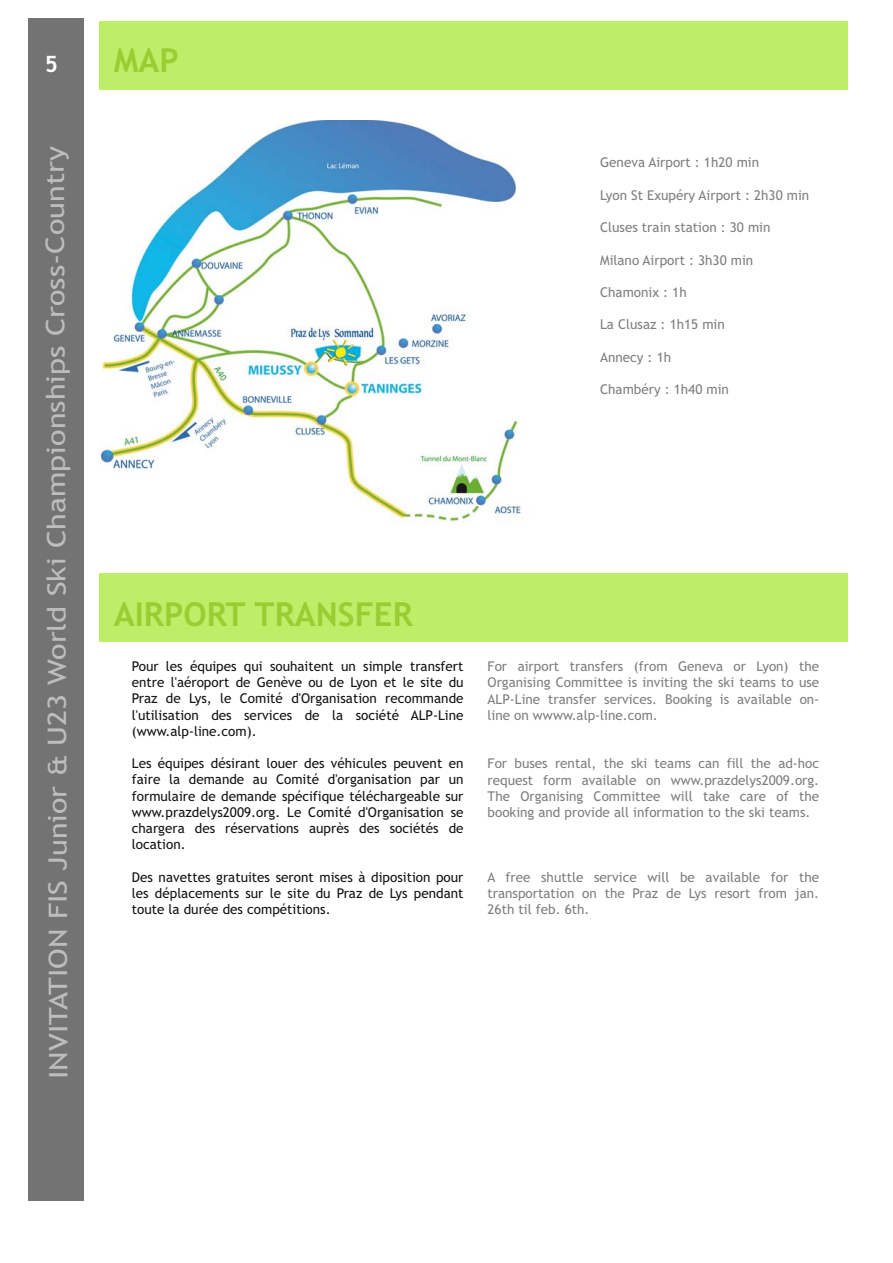
<style>
.page{position:relative;width:893px;height:1263px;background:#fff}
.page>*{position:absolute;margin:0;border:0;box-sizing:border-box;transform-origin:0 0}
.t1{font:700 33px "Trebuchet MS";color:#99cd32}
.t2{font:25.5px "Trebuchet MS";letter-spacing:-.005em;color:#bdbdbd;scale:1.2 1}
.t3{font:700 22.5px "Trebuchet MS";color:#fff}
.t4{font:13.5px/16.2px "Trebuchet MS";color:#7f7f7f;text-align:justify}
.t5{font:13.5px/16.2px "Trebuchet MS";color:#161413;text-align:justify}
</style>
<div class="page">
<div style="left:99px;top:21px;width:748px;height:69px;background:#bdee68"></div>
<img style="left:102px;top:120px;width:419px;height:402px">
<div style="left:28px;top:18px;width:56px;height:1183px;background:#737373"></div>
<div style="left:99px;top:573px;width:748px;height:69px;background:#bdee68"></div>
<h3 class="t3" style="left:45px;top:55px;width:15px">5</h3>
<h2 class="t2" style="left:47px;top:1079px;width:779px;rotate:-90deg">INVITATION FIS Junior &amp; U23 World Ski Championships Cross-Country</h2>
<h1 class="t1" style="left:114px;top:48px;width:66px">MAP</h1>
<p class="t4" style="left:600px;top:156px;width:160px">Geneva Airport : 1h20 min</p>
<p class="t4" style="left:600px;top:188px;width:211px">Lyon St Exupéry Airport : 2h30 min</p>
<p class="t4" style="left:600px;top:220px;width:172px">Cluses train station : 30 min</p>
<p class="t4" style="left:600px;top:253px;width:155px">Milano Airport : 3h30 min</p>
<p class="t4" style="left:600px;top:285px;width:88px">Chamonix : 1h</p>
<p class="t4" style="left:600px;top:318px;width:126px">La Clusaz : 1h15 min</p>
<p class="t4" style="left:600px;top:350px;width:72px">Annecy : 1h</p>
<p class="t4" style="left:600px;top:382px;width:130px">Chambéry : 1h40 min</p>
<h1 class="t1" style="left:114px;top:601px;width:300px">AIRPORT TRANSFER</h1>
<p class="t5" style="left:132px;top:659px;width:333px">Pour les équipes qui souhaitent un simple transfert entre l'aéroport de Genève ou de Lyon et le site du Praz de Lys, le Comité d'Organisation recommande l'utilisation des services de la société ALP-Line (www.alp-line.com).</p>
<p class="t5" style="left:132px;top:757px;width:333px">Les équipes désirant louer des véhicules peuvent en faire la demande au Comité d'organisation par un formulaire de demande spécifique téléchargeable sur www.prazdelys2009.org. Le Comité d'Organisation se chargera des réservations auprès des sociétés de location.</p>
<p class="t5" style="left:132px;top:870px;width:333px">Des navettes gratuites seront mises à diposition pour les déplacements sur le site du Praz de Lys pendant toute la durée des compétitions.</p>
<p class="t4" style="left:487px;top:660px;width:333px">For airport transfers (from Geneva or Lyon) the Organising Committee is inviting the ski teams to use ALP-Line transfer services. Booking is available on&shy;line on wwww.alp-line.com.</p>
<p class="t4" style="left:487px;top:757px;width:333px">For buses rental, the ski teams can fill the ad-hoc request form available on www.prazdelys2009.org.<br>The Organising Committee will take care of the booking and provide all information to the ski teams.</p>
<p class="t4" style="left:487px;top:870px;width:333px">A free shuttle service will be available for the transportation on the Praz de Lys resort from jan.<br>26th til feb. 6th.</p>
</div>
